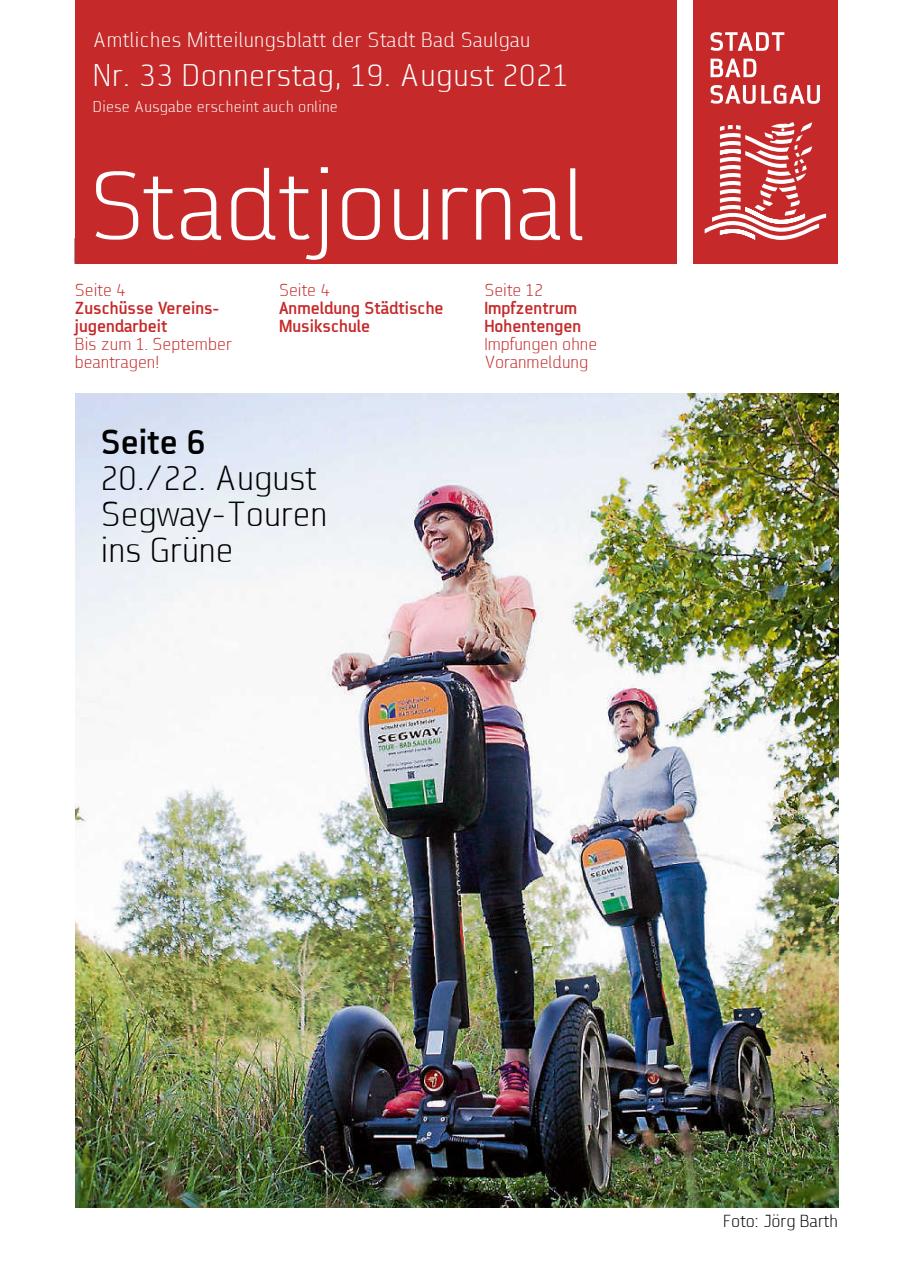
<style>
.page{position:relative;width:902px;height:1280px;background:#fff}
.page>*{position:absolute;margin:0;border:0;box-sizing:border-box;transform-origin:0 0}
.t1{font:300 85.5px "AF Diwa";color:#fff}
.t2{font:300 30px/36px "AF Diwa";color:#000}
.t3{font:700 30px "AF Diwa";color:#000}
.t4{font:300 27px "AF Diwa";letter-spacing:.02em;color:#fff}
.t5{font:300 18px "AF Diwa";letter-spacing:.02em;color:#fff}
.t6{font:700 15px/18px "AF Diwa";color:#c52929}
.t7{font:300 15px/18px "AF Diwa";color:#c52929}
.t8{font:300 15px "AF Diwa";color:#000}
.t9{font:300 13.5px "AF Diwa";letter-spacing:.02em;color:#fff}
</style>
<div class="page">
<div style="left:75px;top:0;width:601px;height:264px;background:#c52929"></div>
<div style="left:693px;top:0;width:145px;height:264px;background:#c52929"></div>
<svg style="left:704px;top:122px;width:122px;height:118px"></svg>
<svg style="left:710px;top:32px;width:74px;height:19px"></svg>
<svg style="left:710px;top:59px;width:46px;height:18px"></svg>
<svg style="left:761px;top:85px;width:58px;height:19px"></svg>
<svg style="left:710px;top:85px;width:45px;height:19px"></svg>
<img style="left:75px;top:393px;width:763px;height:815px">
<p class="t5" style="left:93px;top:28px;width:439px">Amtliches Mitteilungsblatt der Stadt Bad Saulgau</p>
<h3 class="t4" style="left:93px;top:58px;width:477px">Nr. 33 Donnerstag, 19. August 2021</h3>
<p class="t9" style="left:93px;top:99px;width:246px">Diese Ausgabe erscheint auch online</p>
<h1 class="t1" style="left:88px;top:153px;width:498px">Stadtjournal</h1>
<p class="t7" style="left:75px;top:281px;width:53px">Seite 4</p>
<p class="t6" style="left:75px;top:299px;width:146px">Zuschüsse Vereins&shy;jugendarbeit</p>
<p class="t7" style="left:75px;top:335px;width:158px">Bis zum 1. September beantragen!</p>
<p class="t7" style="left:279px;top:281px;width:53px">Seite 4</p>
<p class="t6" style="left:279px;top:299px;width:166px">Anmeldung Städtische<br>Musikschule</p>
<h2 class="t3" style="left:101px;top:423px;width:106px">Seite 6</h2>
<h2 class="t2" style="left:101px;top:460px;width:228px">20./22. August<br>Segway-Touren ins Grüne</h2>
<p class="t7" style="left:484px;top:281px;width:60px">Seite 12</p>
<p class="t6" style="left:484px;top:299px;width:98px">Impfzentrum<br>Hohentengen</p>
<p class="t7" style="left:484px;top:335px;width:114px">Impfungen ohne<br>Voranmeldung</p>
<p class="t8" style="left:723px;top:1212px;width:116px">Foto: Jörg Barth</p>
</div>
